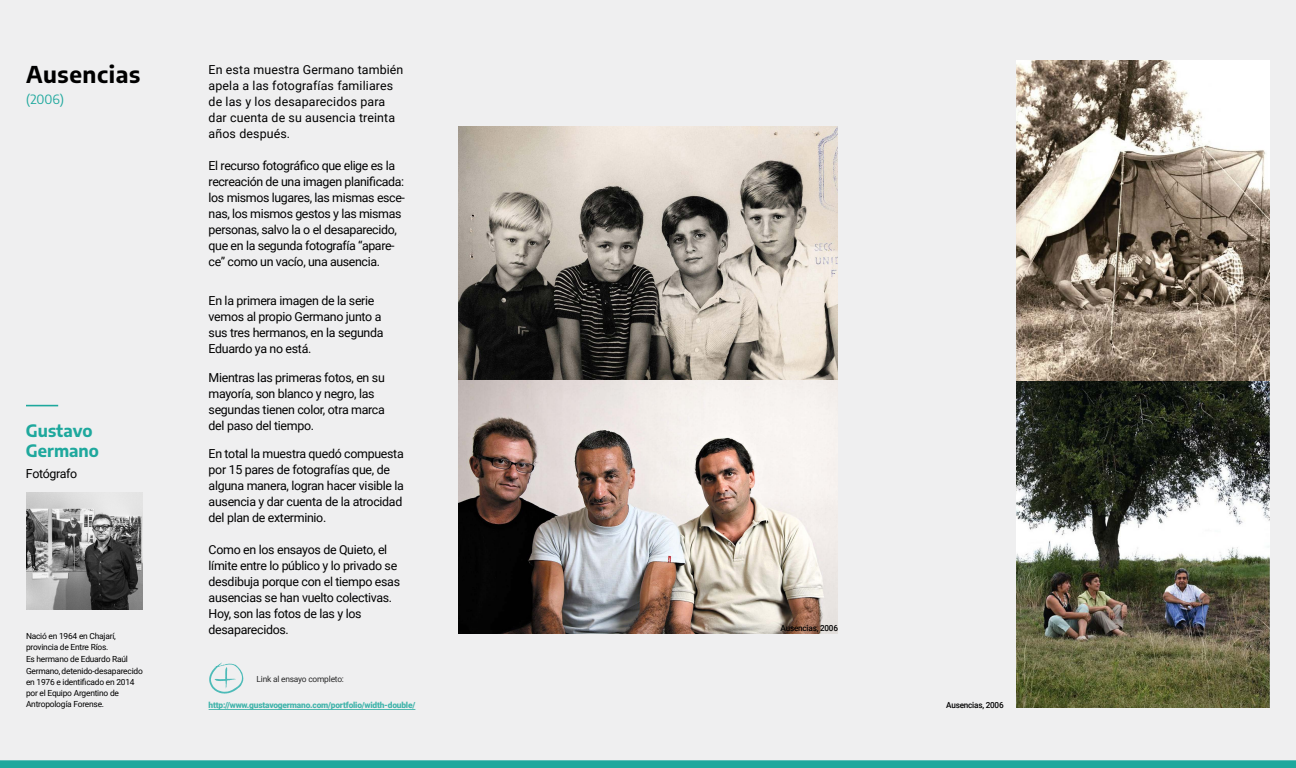
<style>
.page{position:relative;width:1296px;height:768px;background:#fff}
.page>*{position:absolute;margin:0;border:0;box-sizing:border-box;transform-origin:0 0}
.t1{font:700 22.8px "Encode Sans";letter-spacing:.025em;color:#000}
.t2{font:700 16.8px/19.2px "Encode Sans";color:#1ea89d}
.t3{font:12.8px "Encode Sans";color:#1ea89d}
.t4{font:12.4px/16px "Roboto";letter-spacing:-.025em;color:#000}
.t5{font:12.4px/16px "Roboto";letter-spacing:.01em;color:#000}
.t6{font:8.4px/11.2px "Roboto";letter-spacing:-.025em;color:#000}
.t7{font:900 8.4px "Roboto";letter-spacing:-.025em;color:#1ea89d}
.t8{font:500 8.4px "Roboto";letter-spacing:-.025em;color:#000}
</style>
<div class="page">
<div style="left:0;top:760px;width:1296px;height:8px;background:#1ea89d"></div>
<div style="left:0;top:0;width:1296px;height:760px;background:#efeff0"></div>
<img style="left:26px;top:493px;width:117px;height:117px">
<img style="left:458px;top:127px;width:380px;height:507px">
<img style="left:1016px;top:60px;width:254px;height:648px">
<hr style="left:209px;top:709px;width:206px;height:1px;background:#1ea89d">
<hr style="left:26px;top:405px;width:32px;height:1px;background:#1ea89d">
<svg style="left:209px;top:662px;width:35px;height:32px"></svg>
<h1 class="t1" style="left:26px;top:58px;width:116px">Ausencias</h1>
<p class="t3" style="left:26px;top:91px;width:40px">(2006)</p>
<h2 class="t2" style="left:26px;top:420px;width:75px">Gustavo<br>Germano</h2>
<p class="t4" style="left:26px;top:465px;width:53px">Fotógrafo</p>
<p class="t6" style="left:26px;top:630px;width:91px">Nació en 1964 en Chajarí, provincia de Entre Ríos.</p>
<p class="t6" style="left:26px;top:653px;width:118px">Es hermano de Eduardo Raúl<br>Germano, detenido-desaparecido en 1976 e identificado en 2014 por el Equipo Argentino de<br>Antropología Forense.</p>
<p class="t5" style="left:209px;top:62px;width:196px">En esta muestra Germano también apela a las fotografías familiares de las y los desaparecidos para dar cuenta de su ausencia treinta años después.</p>
<p class="t4" style="left:209px;top:158px;width:198px">El recurso fotográfico que elige es la recreación de una imagen planificada: los mismos lugares, las mismas esce&shy;nas, los mismos gestos y las mismas personas, salvo la o el desaparecido, que en la segunda fotografía “apare&shy;ce” como un vacío, una ausencia.</p>
<p class="t4" style="left:209px;top:292px;width:176px">En la primera imagen de la serie vemos al propio Germano junto a sus tres hermanos, en la segunda<br>Eduardo ya no está.</p>
<p class="t4" style="left:209px;top:369px;width:178px">Mientras las primeras fotos, en su mayoría, son blanco y negro, las segundas tienen color, otra marca del paso del tiempo.</p>
<p class="t4" style="left:209px;top:445px;width:197px">En total la muestra quedó compuesta por 15 pares de fotografías que, de alguna manera, logran hacer visible la ausencia y dar cuenta de la atrocidad del plan de exterminio.</p>
<p class="t4" style="left:209px;top:541px;width:193px">Como en los ensayos de Quieto, el límite entre lo público y lo privado se desdibuja porque con el tiempo esas ausencias se han vuelto colectivas.<br>Hoy, son las fotos de las y los desaparecidos.</p>
<p class="t8" style="left:781px;top:622px;width:59px">Ausencias, 2006</p>
<p class="t6" style="left:257px;top:673px;width:89px">Link al ensayo completo:</p>
<p class="t7" style="left:209px;top:699px;width:208px">http://www.gustavogermano.com/portfolio/width-double/</p>
<p class="t8" style="left:946px;top:699px;width:59px">Ausencias, 2006</p>
</div>
